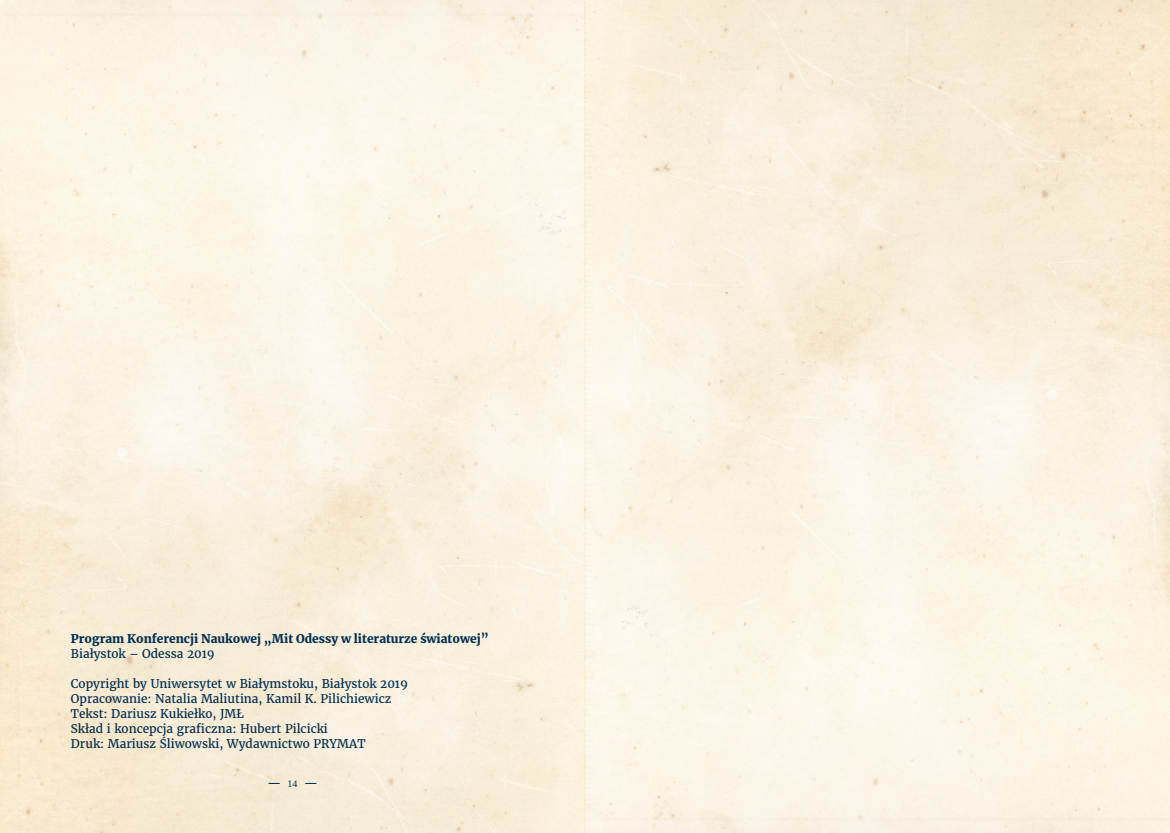
<style>
.page{position:relative;width:1170px;height:833px;background:#fff}
.page>*{position:absolute;margin:0;border:0;box-sizing:border-box;transform-origin:0 0}
.t1{font:11.88px/15px "Merriweather";color:#002e4f}
.t2{font:900 11.88px "Merriweather";color:#002e4f}
.t3{font:10px "Liberation Serif";color:#002e4f}
</style>
<div class="page">
<svg style="left:268px;top:783px;width:12px;height:1px"></svg>
<p class="t2" style="left:71px;top:630px;width:419px">Program Konferencji Naukowej „Mit Odessy w literaturze światowej”</p>
<p class="t1" style="left:71px;top:646px;width:145px">Białystok – Odessa 2019</p>
<p class="t1" style="left:71px;top:676px;width:338px">Copyright by Uniwersytet w Białymstoku, Białystok 2019<br>Opracowanie: Natalia Maliutina, Kamil K. Pilichiewicz Tekst: Dariusz Kukiełko, JMŁ<br>Skład i koncepcja graficzna: Hubert Pilcicki<br>Druk: Mariusz Śliwowski, Wydawnictwo PRYMAT</p>
<p class="t3" style="left:287px;top:777px;width:11px">14</p>
</div>
